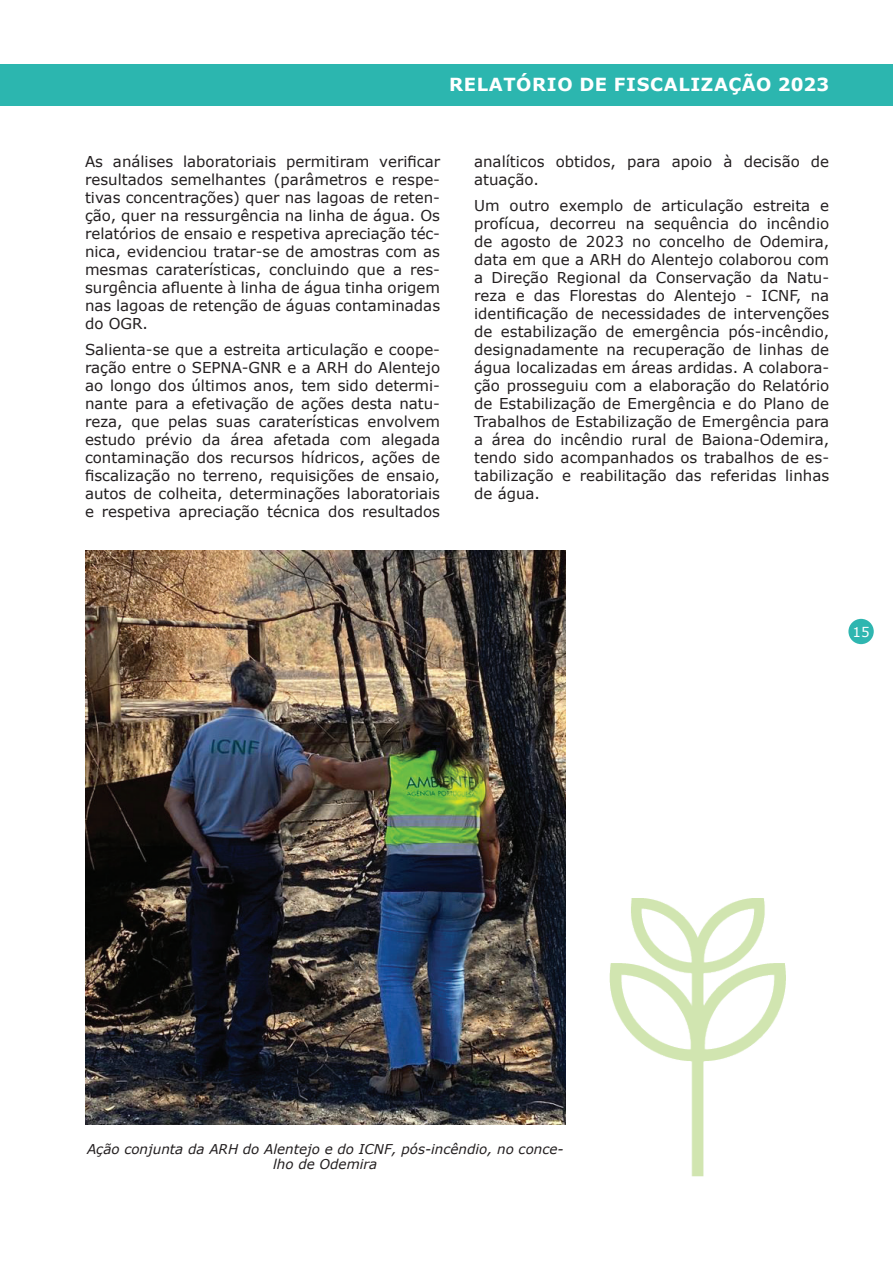
<style>
.page{position:relative;width:893px;height:1263px;background:#fff}
.page>*{position:absolute;margin:0;border:0;box-sizing:border-box;transform-origin:0 0}
.t1{font:700 18px "Verdana";letter-spacing:.035em;color:#fff}
.t2{font:15px/18px "Verdana";color:#231f20;text-align:justify}
.t3{font:italic 13.5px/15.1px "Verdana";color:#231f20;text-align:center}
.t4{font:13.5px "Verdana";color:#fff}
</style>
<div class="page">
<div style="left:0;top:65px;width:893px;height:41px;background:#2cb6af"></div>
<div style="left:848px;top:619px;width:26px;height:25px;background:#2fb6b0;border-radius:50%"></div>
<img style="left:609px;top:899px;width:176px;height:278px">
<img style="left:85px;top:551px;width:481px;height:574px">
<p class="t1" style="left:449px;top:72px;width:382px">RELATÓRIO DE FISCALIZAÇÃO 2023</p>
<p class="t2" style="left:85px;top:152px;width:357px">As análises laboratoriais permitiram verificar resultados semelhantes (parâmetros e respe&shy;tivas concentrações) quer nas lagoas de reten&shy;ção, quer na ressurgência na linha de água. Os relatórios de ensaio e respetiva apreciação téc&shy;nica, evidenciou tratar-se de amostras com as mesmas caraterísticas, concluindo que a res&shy;surgência afluente à linha de água tinha origem nas lagoas de retenção de águas contaminadas do OGR.</p>
<p class="t2" style="left:85px;top:341px;width:357px">Salienta-se que a estreita articulação e coope&shy;ração entre o SEPNA-GNR e a ARH do Alentejo ao longo dos últimos anos, tem sido determi&shy;nante para a efetivação de ações desta natu&shy;reza, que pelas suas caraterísticas envolvem estudo prévio da área afetada com alegada contaminação dos recursos hídricos, ações de fiscalização no terreno, requisições de ensaio, autos de colheita, determinações laboratoriais e respetiva apreciação técnica dos resultados</p>
<p class="t2" style="left:474px;top:152px;width:357px">analíticos obtidos, para apoio à decisão de atuação.</p>
<p class="t2" style="left:474px;top:197px;width:357px">Um outro exemplo de articulação estreita e profícua, decorreu na sequência do incêndio de agosto de 2023 no concelho de Odemira, data em que a ARH do Alentejo colaborou com a Direção Regional da Conservação da Natu&shy;reza e das Florestas do Alentejo - ICNF, na identificação de necessidades de intervenções de estabilização de emergência pós-incêndio, designadamente na recuperação de linhas de água localizadas em áreas ardidas. A colabora&shy;ção prosseguiu com a elaboração do Relatório de Estabilização de Emergência e do Plano de Trabalhos de Estabilização de Emergência para a área do incêndio rural de Baiona-Odemira, tendo sido acompanhados os trabalhos de es&shy;tabilização e reabilitação das referidas linhas de água.</p>
<p class="t4" style="left:852px;top:622px;width:19px">15</p>
<p class="t3" style="left:87px;top:1141px;width:478px">Ação conjunta da ARH do Alentejo e do ICNF, pós-incêndio, no conce&shy;lho de Odemira</p>
</div>
